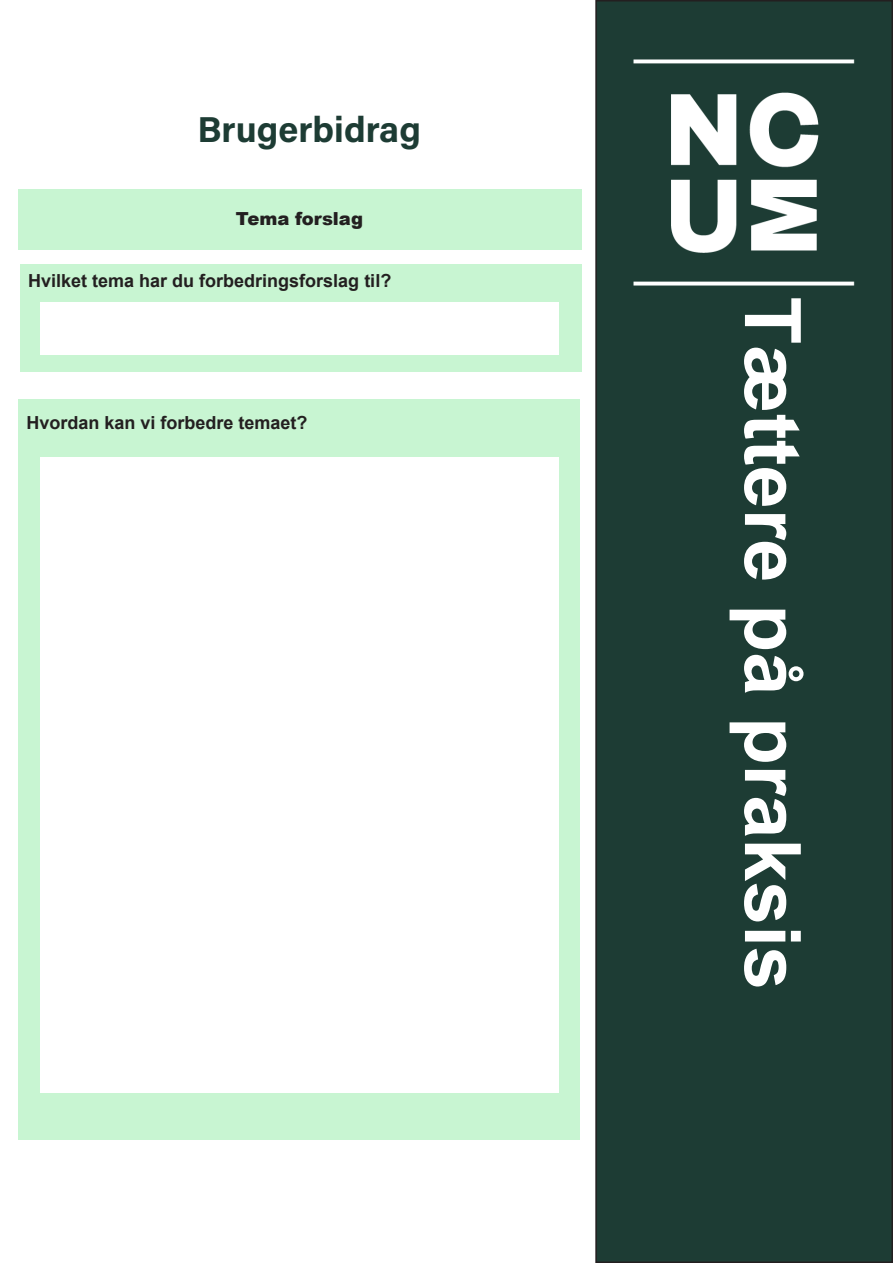
<style>
.page{position:relative;width:893px;height:1263px;background:#fff}
.page>*{position:absolute;margin:0;border:0;box-sizing:border-box;transform-origin:0 0}
.t1{font:700 78px "Arial";color:#fff}
.t2{font:36px "Acumin Variable Concept";color:#1d3c34}
.t3{font:700 18px "Arial";color:#231f20}
.t4{font:900 18px "Arial";letter-spacing:-.005em;color:#231f20}
</style>
<div class="page">
<div style="left:596px;top:1px;width:296px;height:1261px;background:#1d3c34"></div>
<div style="left:595px;top:0;width:298px;height:1263px;border:2px solid #231f20"></div>
<div style="left:19px;top:190px;width:563px;height:60px;background:#c8f5d2"></div>
<img style="left:633px;top:59px;width:222px;height:227px">
<div style="left:20px;top:265px;width:562px;height:107px;background:#c8f5d2"></div>
<div style="left:40px;top:302px;width:519px;height:53px;background:#fff"></div>
<div style="left:19px;top:400px;width:561px;height:740px;background:#c8f5d2"></div>
<div style="left:40px;top:457px;width:519px;height:636px;background:#fff"></div>
<p class="t2" style="left:197px;top:104px;width:225px">Brugerbidrag</p>
<p class="t4" style="left:236px;top:205px;width:129px">Tema forslag</p>
<p class="t3" style="left:28px;top:268px;width:365px">Hvilket tema har du forbedringsforslag til?</p>
<p class="t3" style="left:27px;top:410px;width:283px">Hvordan kan vi forbedre temaet?</p>
<p class="t1" style="left:827px;top:297px;width:695px;rotate:90deg">Tættere på praksis</p>
</div>
